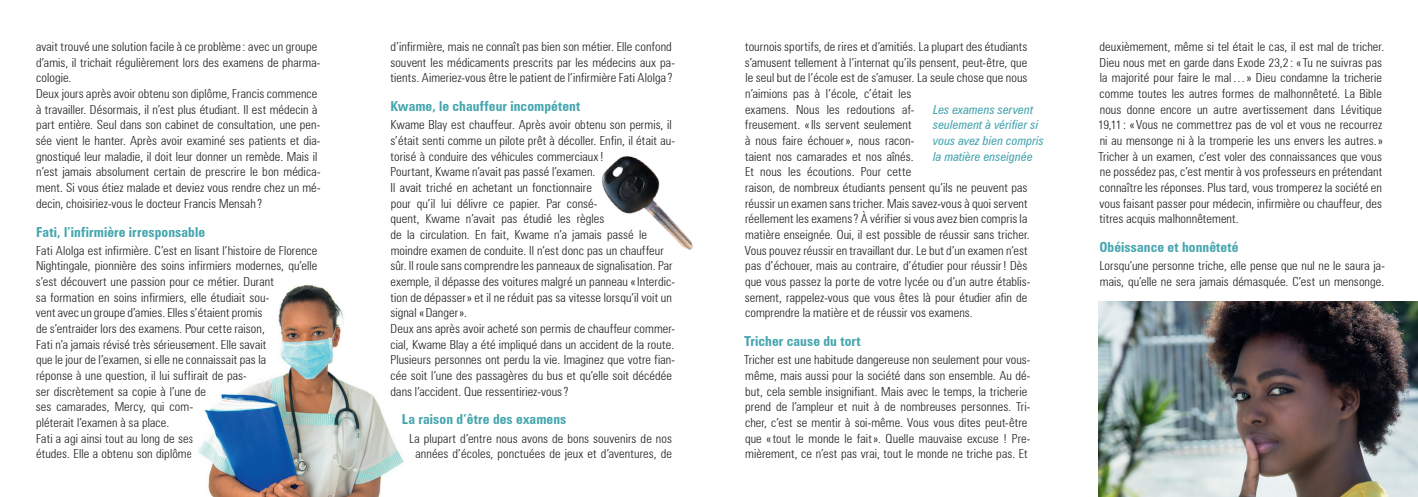
<style>
.page{position:relative;width:1418px;height:497px;background:#fff}
.page>*{position:absolute;margin:0;border:0;box-sizing:border-box;transform-origin:0 0}
.t1{font:700 condensed 13.75px "Zurich BT";letter-spacing:.005em;color:#44a5ae}
.t2{font:300 condensed 12.5px/15.6px "Zurich BT";letter-spacing:.005em;color:#231f20}
.t3{font:italic condensed 12.5px/15.6px "Zurich BT";letter-spacing:.005em;color:#44a5ae}
.s1{font-size:11.88px}
</style>
<div class="page">
<img style="left:1098px;top:301px;width:319px;height:195px">
<img style="left:198px;top:284px;width:206px;height:212px">
<img style="left:601px;top:156px;width:92px;height:94px">
<p class="t2" style="left:36px;top:39px;width:286px">avait trouvé une solution facile à ce problème : avec un groupe d’amis, il trichait régulièrement lors des examens de pharma&shy;cologie.<br>Deux jours après avoir obtenu son diplôme, Francis commence à travailler. Désormais, il n’est plus étudiant. Il est médecin à part entière. Seul dans son cabinet de consultation, une pen&shy;sée vient le hanter. Après avoir examiné ses patients et dia&shy;gnostiqué leur maladie, il doit leur donner un remède. Mais il n’est jamais absolument certain de prescrire le bon médica&shy;ment. Si vous étiez malade et deviez vous rendre chez un mé&shy;decin, choisiriez-vous le docteur Francis Mensah ?</p>
<p class="t1" style="left:36px;top:223px;width:170px">Fati, l’infirmière irresponsable</p>
<p class="t2" style="left:36px;top:242px;width:283px">Fati Alolga est infirmière. C’est en lisant l’histoire de Florence Nightingale, pionnière des soins infirmiers modernes, qu’elle s’est découvert une passion pour ce métier. Durant<br>sa formation en soins infirmiers, elle étudiait sou-<br>vent avec un groupe d’amies. Elles s’étaient promis<br>de s’entraider lors des examens. Pour cette raison,<br>Fati n’a jamais révisé très sérieusement. Elle savait<br>que le jour de l’examen, si elle ne connaissait pas la<br>réponse à une question, il lui suffirait de pas-<br>ser discrètement sa copie à l’une de<br>ses camarades, Mercy, qui com-<br>pléterait l’examen à sa place.<br>Fati a agi ainsi tout au long de ses<br>études. Elle a obtenu son diplôme</p>
<p class="t2" style="left:390px;top:39px;width:286px">d’infirmière, mais ne connaît pas bien son métier. Elle confond souvent les médicaments prescrits par les médecins aux pa&shy;tients. Aimeriez-vous être le patient de l’infirmière Fati Alolga ?</p>
<p class="t1" style="left:390px;top:98px;width:191px">Kwame, le chauffeur incompétent</p>
<p class="t2" style="left:390px;top:117px;width:286px">Kwame Blay est chauffeur. Après avoir obtenu son permis, il s’était senti comme un pilote prêt à décoller. Enfin, il était au&shy;torisé à conduire des véhicules commerciaux!<br>Pourtant, Kwame n’avait pas passé l’examen.<br>Il avait triché en achetant un fonctionnaire<br>pour qu’il lui délivre ce papier. Par consé-<br>quent, Kwame n’avait pas étudié les règles<br>de la circulation. En fait, Kwame n’a jamais passé le moindre examen de conduite. Il n’est donc pas un chauffeur sûr. Il roule sans comprendre les panneaux de signalisation. Par exemple, il dépasse des voitures malgré un panneau «Interdic&shy;tion de dépasser» et il ne réduit pas sa vitesse lorsqu’il voit un signal «Danger».<br>Deux ans après avoir acheté son permis de chauffeur commer&shy;cial, Kwame Blay a été impliqué dans un accident de la route.<br>Plusieurs personnes ont perdu la vie. Imaginez que votre fian&shy;cée soit l’une des passagères du bus et qu’elle soit décédée dans l’accident. Que ressentiriez-vous?</p>
<p class="t1" style="left:402px;top:410px;width:166px">La raison d’être des examens</p>
<p class="t2" style="left:409px;top:429px;width:264px;text-align:center">La plupart d’entre nous avons de bons souvenirs de nos années d’écoles, ponctuées de jeux et d’aventures, de</p>
<p class="t2" style="left:745px;top:39px;width:287px">tournois sportifs, de rires et d’amitiés. La plupart des étudiants s’amusent tellement à l’internat qu’ils pensent, peut-être, que le seul but de l’école est de s’amuser. La seule chose que nous n’aimions pas à l’école, c’était les<br>examens. Nous les redoutions af-<br>freusement. «Ils servent seulement<br>à nous faire échouer», nous racon-<br>taient nos camarades et nos aînés.<br>Et nous les écoutions. Pour cette<br>raison, de nombreux étudiants pensent qu’ils ne peuvent pas réussir un examen sans tricher. Mais savez-vous à quoi servent réellement les examens? À vérifier si vous avez bien compris la matière enseignée. Oui, il est possible de réussir sans tricher.<br>Vous pouvez réussir en travaillant dur. Le but d’un examen n’est pas d’échouer, mais au contraire, d’étudier pour réussir! Dès que vous passez la porte de votre lycée ou d’un autre établis&shy;sement, rappelez-vous que vous êtes là pour étudier afin de comprendre la matière et de réussir vos examens.</p>
<p class="t1" style="left:744px;top:332px;width:118px">Tricher cause du tort</p>
<p class="t2" style="left:744px;top:351px;width:288px">Tricher est une habitude dangereuse non seulement pour vous&shy;même, mais aussi pour la société dans son ensemble. Au dé&shy;but, cela semble insignifiant. Mais avec le temps, la tricherie prend de l’ampleur et nuit à de nombreuses personnes. Tri&shy;cher, c’est se mentir à soi-même. Vous vous dites peut-être que «tout le monde le fait». Quelle mauvaise excuse ! Pre&shy;mièrement, ce n’est pas vrai, tout le monde ne triche pas. Et</p>
<p class="t3" style="left:933px;top:101px;width:112px">Les examens servent seulement à vérifier si vous avez bien compris la matière enseignée</p>
<p class="t2" style="left:1098px;top:39px;width:287px">deuxièmement, même si tel était le cas, il est mal de tricher.<br>Dieu nous met en garde dans Exode <span class="s1">23</span>,<span class="s1">2</span> : « Tu ne suivras pas la majorité pour faire le mal…» Dieu condamne la tricherie comme toutes les autres formes de malhonnêteté. La Bible nous donne encore un autre avertissement dans Lévitique <span class="s1">19</span>,<span class="s1">11</span> : « Vous ne commettrez pas de vol et vous ne recourrez ni au mensonge ni à la tromperie les uns envers les autres.» Tricher à un examen, c’est voler des connaissances que vous ne possédez pas, c’est mentir à vos professeurs en prétendant connaître les réponses. Plus tard, vous tromperez la société en vous faisant passer pour médecin, infirmière ou chauffeur, des titres acquis malhonnêtement.</p>
<p class="t1" style="left:1099px;top:238px;width:141px">Obéissance et honnêteté</p>
<p class="t2" style="left:1099px;top:257px;width:287px">Lorsqu’une personne triche, elle pense que nul ne le saura ja&shy;mais, qu’elle ne sera jamais démasquée. C’est un mensonge.</p>
</div>
